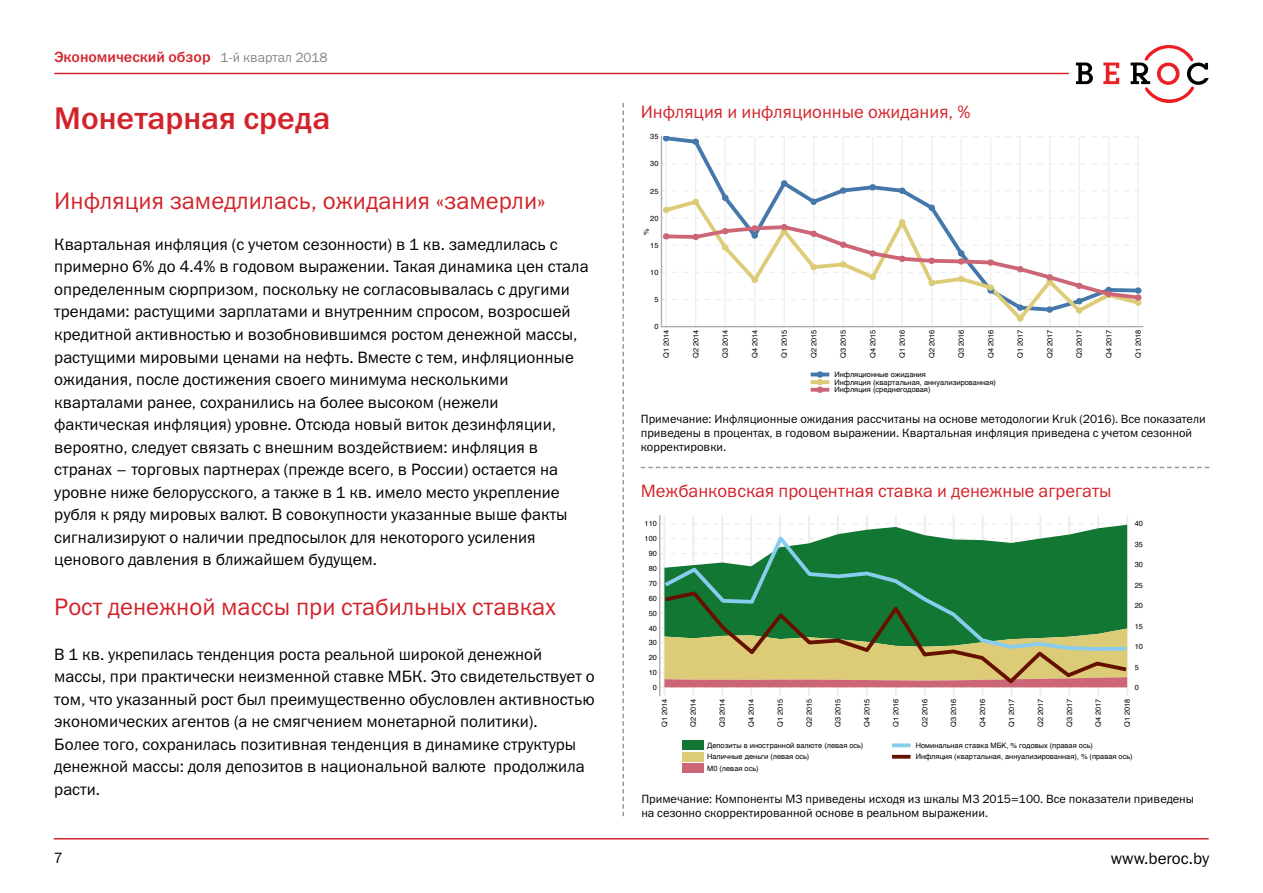
<style>
.page{position:relative;width:1263px;height:893px;background:#fff}
.page>*{position:absolute;margin:0;border:0;box-sizing:border-box;transform-origin:0 0}
.t1{font:31.5px "Franklin Gothic Medium C";color:#d2232a}
.t2{font:24px "Franklin Gothic Book C";color:#d2232a}
.t3{font:18px "Franklin Gothic Book C";color:#d2232a}
.t4{font:16.5px/22.5px "Franklin Gothic Book C";color:#000}
.t5{font:15px "Franklin Gothic Medium C";color:#d2232a}
.t6{font:15px "Franklin Gothic Book C";color:#000}
.t7{font:12px/14.4px "Franklin Gothic Book C";color:#000}
.t8{font:7.35px/11.4px "Helvetica";color:#000}
.s1{font-family:"Franklin Gothic Book C";font-size:13.5px;color:#878787}
</style>
<div class="page">
<svg style="left:1076px;top:63px;width:17px;height:21px"></svg>
<svg style="left:1103px;top:63px;width:16px;height:21px"></svg>
<svg style="left:1130px;top:45px;width:79px;height:58px"></svg>
<hr style="left:54px;top:838px;width:1155px;height:1px;background:#d2232a">
<hr style="left:54px;top:73px;width:1015px;height:1px;background:#d2232a">
<svg style="left:641px;top:467px;width:568px;height:1px"></svg>
<svg style="left:622px;top:103px;width:2px;height:713px"></svg>
<svg style="left:660px;top:136px;width:484px;height:256px"></svg>
<hr style="left:661px;top:177px;width:482px;height:1px;background:#fff">
<hr style="left:661px;top:150px;width:482px;height:1px;background:#fff">
<svg style="left:665px;top:145px;width:474px;height:35px"></svg>
<svg style="left:662px;top:137px;width:478px;height:8px"></svg>
<svg style="left:662px;top:180px;width:480px;height:146px"></svg>
<hr style="left:661px;top:137px;width:1px;height:190px;background:#ababab">
<hr style="left:661px;top:326px;width:482px;height:1px;background:#ababab">
<hr style="left:811px;top:373px;width:18px;height:3px;background:#47a">
<svg style="left:811px;top:380px;width:18px;height:4px"></svg>
<svg style="left:811px;top:388px;width:18px;height:4px"></svg>
<svg style="left:816px;top:371px;width:8px;height:22px"></svg>
<svg style="left:660px;top:523px;width:466px;height:1px"></svg>
<hr style="left:663px;top:515px;width:2px;height:181px;background:#ededed">
<hr style="left:692px;top:515px;width:2px;height:181px;background:#ededed">
<hr style="left:721px;top:515px;width:2px;height:181px;background:#ededed">
<hr style="left:750px;top:515px;width:2px;height:181px;background:#ededed">
<hr style="left:779px;top:515px;width:2px;height:181px;background:#ededed">
<hr style="left:808px;top:515px;width:2px;height:181px;background:#ededed">
<hr style="left:837px;top:515px;width:2px;height:181px;background:#ededed">
<hr style="left:866px;top:515px;width:2px;height:181px;background:#ededed">
<hr style="left:895px;top:515px;width:2px;height:181px;background:#ededed">
<hr style="left:924px;top:515px;width:2px;height:181px;background:#ededed">
<hr style="left:953px;top:515px;width:1px;height:181px;background:#ededed">
<hr style="left:981px;top:515px;width:2px;height:181px;background:#ededed">
<hr style="left:1010px;top:515px;width:2px;height:181px;background:#ededed">
<hr style="left:1039px;top:515px;width:2px;height:181px;background:#ededed">
<hr style="left:1068px;top:515px;width:2px;height:181px;background:#ededed">
<hr style="left:1097px;top:515px;width:2px;height:181px;background:#ededed">
<hr style="left:1126px;top:515px;width:2px;height:181px;background:#ededed">
<svg style="left:859px;top:525px;width:268px;height:6px"></svg>
<svg style="left:660px;top:652px;width:468px;height:36px"></svg>
<hr style="left:659px;top:515px;width:1px;height:181px;background:#ababab">
<div style="left:682px;top:741px;width:21px;height:9px;background:#173"></div>
<div style="left:682px;top:752px;width:21px;height:9px;background:#dc7"></div>
<div style="left:682px;top:763px;width:21px;height:10px;background:#c67"></div>
<svg style="left:892px;top:743px;width:18px;height:4px"></svg>
<svg style="left:892px;top:755px;width:18px;height:4px"></svg>
<svg style="left:660px;top:531px;width:468px;height:121px"></svg>
<svg style="left:661px;top:589px;width:467px;height:97px"></svg>
<p class="t5" style="left:54px;top:48px;width:275px">Экономический обзор <span class="s1">1-й квартал 2018</span></p>
<h1 class="t1" style="left:54px;top:100px;width:278px">Монетарная среда</h1>
<h2 class="t2" style="left:54px;top:188px;width:493px">Инфляция замедлилась, ожидания «замерли»</h2>
<p class="t4" style="left:54px;top:233px;width:536px">Квартальная инфляция (с учетом сезонности) в 1 кв. замедлилась с примерно 6% до 4.4% в годовом выражении. Такая динамика цен стала определенным сюрпризом, поскольку не согласовывалась с другими трендами: растущими зарплатами и внутренним спросом, возросшей кредитной активностью и возобновившимся ростом денежной массы, растущими мировыми ценами на нефть. Вместе с тем, инфляционные ожидания, после достижения своего минимума несколькими кварталами ранее, сохранились на более высоком (нежели фактическая инфляция) уровне. Отсюда новый виток дезинфляции, вероятно, следует связать с внешним воздействием: инфляция в странах – торговых партнерах (прежде всего, в России) остается на уровне ниже белорусского, а также в 1 кв. имело место укрепление рубля к ряду мировых валют. В совокупности указанные выше факты сигнализируют о наличии предпосылок для некоторого усиления ценового давления в ближайшем будущем.</p>
<h2 class="t2" style="left:54px;top:594px;width:503px">Рост денежной массы при стабильных ставках</h2>
<p class="t4" style="left:54px;top:642px;width:542px">В 1 кв. укрепилась тенденция роста реальной широкой денежной массы, при практически неизменной ставке МБК. Это свидетельствует о том, что указанный рост был преимущественно обусловлен активностью экономических агентов (а не смягчением монетарной политики).<br>Более того, сохранилась позитивная тенденция в динамике структуры денежной массы: доля депозитов в национальной валюте продолжила расти.</p>
<p class="t3" style="left:641px;top:101px;width:331px">Инфляция и инфляционные ожидания, %</p>
<p class="t8" style="left:650px;top:131px;width:10px">35</p>
<p class="t8" style="left:650px;top:158px;width:10px">30</p>
<p class="t8" style="left:650px;top:185px;width:10px">25</p>
<p class="t8" style="left:650px;top:213px;width:10px">20</p>
<p class="t8" style="left:641px;top:235px;width:8px;rotate:-90deg">%</p>
<p class="t8" style="left:650px;top:240px;width:10px">15</p>
<p class="t8" style="left:650px;top:267px;width:10px">10</p>
<p class="t8" style="left:654px;top:294px;width:6px">5</p>
<p class="t8" style="left:654px;top:321px;width:6px">0</p>
<p class="t8" style="left:661px;top:358px;width:30px;rotate:-90deg">Q1 2014</p>
<p class="t8" style="left:690px;top:358px;width:30px;rotate:-90deg">Q2 2014</p>
<p class="t8" style="left:720px;top:358px;width:30px;rotate:-90deg">Q3 2014</p>
<p class="t8" style="left:749px;top:358px;width:30px;rotate:-90deg">Q4 2014</p>
<p class="t8" style="left:779px;top:358px;width:30px;rotate:-90deg">Q1 2015</p>
<p class="t8" style="left:808px;top:358px;width:30px;rotate:-90deg">Q2 2015</p>
<p class="t8" style="left:838px;top:358px;width:30px;rotate:-90deg">Q3 2015</p>
<p class="t8" style="left:867px;top:358px;width:30px;rotate:-90deg">Q4 2015</p>
<p class="t8" style="left:897px;top:358px;width:30px;rotate:-90deg">Q1 2016</p>
<p class="t8" style="left:926px;top:358px;width:30px;rotate:-90deg">Q2 2016</p>
<p class="t8" style="left:956px;top:358px;width:30px;rotate:-90deg">Q3 2016</p>
<p class="t8" style="left:985px;top:358px;width:30px;rotate:-90deg">Q4 2016</p>
<p class="t8" style="left:1015px;top:358px;width:30px;rotate:-90deg">Q1 2017</p>
<p class="t8" style="left:1044px;top:358px;width:30px;rotate:-90deg">Q2 2017</p>
<p class="t8" style="left:1074px;top:358px;width:30px;rotate:-90deg">Q3 2017</p>
<p class="t8" style="left:1103px;top:358px;width:30px;rotate:-90deg">Q4 2017</p>
<p class="t8" style="left:1133px;top:358px;width:30px;rotate:-90deg">Q1 2018</p>
<p class="t8" style="left:834px;top:371px;width:163px;line-height:7.6px">Инфляционные ожидания<br>Инфляция (квартальная, аннуализированная)<br>Инфляция (среднегодовая)</p>
<p class="t7" style="left:641px;top:411px;width:566px">Примечание: Инфляционные ожидания рассчитаны на основе методологии Kruk (2016). Все показатели приведены в процентах, в годовом выражении. Квартальная инфляция приведена с учетом сезонной корректировки.</p>
<p class="t3" style="left:641px;top:481px;width:472px">Межбанковская процентная ставка и денежные агрегаты</p>
<p class="t8" style="left:644px;top:518px;width:14px">110</p>
<p class="t8" style="left:644px;top:533px;width:14px">100</p>
<p class="t8" style="left:649px;top:548px;width:10px">90</p>
<p class="t8" style="left:649px;top:563px;width:10px">80</p>
<p class="t8" style="left:649px;top:578px;width:10px">70</p>
<p class="t8" style="left:649px;top:593px;width:10px">60</p>
<p class="t8" style="left:649px;top:608px;width:10px">50</p>
<p class="t8" style="left:649px;top:622px;width:10px">40</p>
<p class="t8" style="left:649px;top:637px;width:10px">30</p>
<p class="t8" style="left:649px;top:652px;width:10px">20</p>
<p class="t8" style="left:649px;top:667px;width:10px">10</p>
<p class="t8" style="left:653px;top:682px;width:6px">0</p>
<p class="t8" style="left:1135px;top:518px;width:10px">40</p>
<p class="t8" style="left:1135px;top:539px;width:10px">35</p>
<p class="t8" style="left:1135px;top:559px;width:10px">30</p>
<p class="t8" style="left:1135px;top:580px;width:10px">25</p>
<p class="t8" style="left:1135px;top:600px;width:10px">20</p>
<p class="t8" style="left:1135px;top:621px;width:10px">15</p>
<p class="t8" style="left:1135px;top:641px;width:10px">10</p>
<p class="t8" style="left:1135px;top:662px;width:6px">5</p>
<p class="t8" style="left:1135px;top:682px;width:6px">0</p>
<p class="t8" style="left:659px;top:727px;width:30px;rotate:-90deg">Q1 2014</p>
<p class="t8" style="left:688px;top:727px;width:30px;rotate:-90deg">Q2 2014</p>
<p class="t8" style="left:717px;top:727px;width:30px;rotate:-90deg">Q3 2014</p>
<p class="t8" style="left:746px;top:727px;width:30px;rotate:-90deg">Q4 2014</p>
<p class="t8" style="left:775px;top:727px;width:30px;rotate:-90deg">Q1 2015</p>
<p class="t8" style="left:804px;top:727px;width:30px;rotate:-90deg">Q2 2015</p>
<p class="t8" style="left:832px;top:727px;width:30px;rotate:-90deg">Q3 2015</p>
<p class="t8" style="left:861px;top:727px;width:30px;rotate:-90deg">Q4 2015</p>
<p class="t8" style="left:890px;top:727px;width:30px;rotate:-90deg">Q1 2016</p>
<p class="t8" style="left:919px;top:727px;width:30px;rotate:-90deg">Q2 2016</p>
<p class="t8" style="left:948px;top:727px;width:30px;rotate:-90deg">Q3 2016</p>
<p class="t8" style="left:977px;top:727px;width:30px;rotate:-90deg">Q4 2016</p>
<p class="t8" style="left:1006px;top:727px;width:30px;rotate:-90deg">Q1 2017</p>
<p class="t8" style="left:1035px;top:727px;width:30px;rotate:-90deg">Q2 2017</p>
<p class="t8" style="left:1064px;top:727px;width:30px;rotate:-90deg">Q3 2017</p>
<p class="t8" style="left:1093px;top:727px;width:30px;rotate:-90deg">Q4 2017</p>
<p class="t8" style="left:1122px;top:727px;width:30px;rotate:-90deg">Q1 2018</p>
<p class="t8" style="left:707px;top:740px;width:158px">Депозиты в иностранной валюте (левая ось)<br>Наличные деньги (левая ось)<br>M0 (левая ось)</p>
<p class="t8" style="left:916px;top:740px;width:218px">Номинальная ставка МБК, % годовых (правая ось)<br>Инфляция (квартальная, аннуализированная), % (правая ось)</p>
<p class="t7" style="left:641px;top:791px;width:554px">Примечание: Компоненты М3 приведены исходя из шкалы M3 2015=100. Все показатели приведены на сезонно скорректированной основе в реальном выражении.</p>
<p class="t6" style="left:54px;top:849px;width:10px">7</p>
<p class="t4" style="left:1111px;top:847px;width:100px">www.beroc.by</p>
</div>
